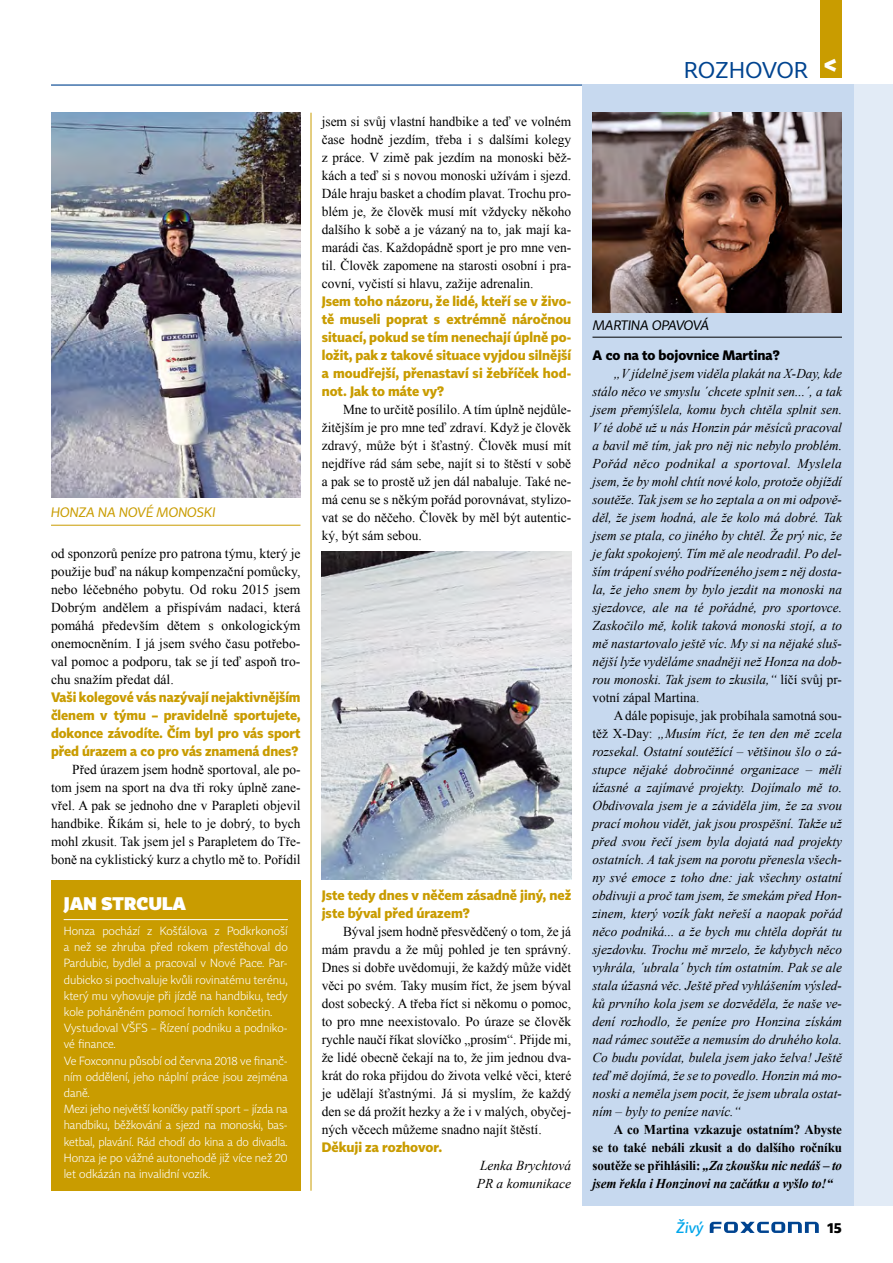
<style>
.page{position:relative;width:893px;height:1263px;background:#fff}
.page>*{position:absolute;margin:0;border:0;box-sizing:border-box;transform-origin:0 0}
.t1{font:22.5px "Tabac Sans";letter-spacing:.02em;color:#004490}
.t2{font:500 18px "Tabac Sans";letter-spacing:.01em;color:#fff}
.t3{font:italic 500 15px "Tabac Sans";color:#00a6eb}
.t4{font:700 14.25px "Tabac Sans";color:#000}
.t5{font:13.65px/18px "Times New Roman CE";color:#000;text-align:justify}
.t6{font:italic 13.65px "Times New Roman CE";color:#000}
.t7{font:italic 13.5px/18px "Times New Roman CE";color:#000;text-align:justify}
.t8{font:700 13.5px/18px "Tabac Sans";color:#c99c00;text-align:justify}
.t9{font:700 13.5px/18px "Times New Roman CE";letter-spacing:-.01em;color:#000;text-align:justify;scale:.96 1}
.t10{font:700 13.5px/18px "Tabac Sans";color:#c99c00;text-align:justify;scale:.96 1}
.t11{font:700 13.5px "Tabac Sans";color:#000}
.t12{font:italic 13.5px "Tabac Sans";color:#c99c00}
.t13{font:italic 13.5px "Tabac Sans";letter-spacing:-.02em;color:#000}
.t14{font:300 11.7px/16.2px "Tabac Sans";color:#fff}
.s1{font-style:normal}
.s2{font-style:italic}
</style>
<div class="page">
<hr style="left:51px;top:84px;width:791px;height:2px;background:#004490">
<svg style="left:710px;top:1222px;width:109px;height:11px"></svg>
<div style="left:583px;top:84px;width:310px;height:1121px;background:#c7d9ef"></div>
<div style="left:820px;top:0;width:22px;height:77px;background:#c99c00"></div>
<hr style="left:311px;top:113px;width:1px;height:1078px;background:#c99c00">
<div style="left:51px;top:880px;width:249px;height:311px;background:#c99c00"></div>
<hr style="left:64px;top:919px;width:224px;height:1px;background:#fff">
<img style="left:51px;top:113px;width:249px;height:384px">
<img style="left:592px;top:113px;width:250px;height:200px">
<div style="left:855px;top:68px;width:38px;height:1165px;background:#e2ebf6"></div>
<img style="left:322px;top:552px;width:249px;height:327px">
<hr style="left:592px;top:337px;width:250px;height:1px;background:#000">
<hr style="left:51px;top:525px;width:249px;height:1px;background:#c99c00">
<p class="t12" style="left:51px;top:504px;width:166px">HONZA NA NOVÉ MONOSKI</p>
<p class="t5" style="left:51px;top:544px;width:251px">od sponzorů peníze pro patrona týmu, který je použije buď na nákup kompenzační pomůcky, nebo léčebného pobytu. Od roku 2015 jsem Dobrým andělem a přispívám nadaci, která pomáhá především dětem s onkologickým onemocněním. I já jsem svého času potřebo&shy;val pomoc a podporu, tak se jí teď aspoň tro&shy;chu snažím předat dál.</p>
<p class="t10" style="left:51px;top:688px;width:261px">Vaši kolegové vás nazývají nejaktivnějším členem v týmu – pravidelně sportujete, dokonce závodíte. Čím byl pro vás sport před úrazem a co pro vás znamená dnes?</p>
<p class="t5" style="left:51px;top:760px;width:251px;text-indent:21px">Před úrazem jsem hodně sportoval, ale po&shy;tom jsem na sport na dva tři roky úplně zane&shy;vřel. A pak se jednoho dne v Parapleti objevil handbike. Říkám si, hele to je dobrý, to bych mohl zkusit. Tak jsem jel s Parapletem do Tře&shy;boně na cyklistický kurz a chytlo mě to. Pořídil</p>
<h2 class="t2" style="left:64px;top:892px;width:124px">JAN STRCULA</h2>
<p class="t14" style="left:64px;top:923px;width:225px">Honza pochází z Košťálova z Podkrkonoší a než se zhruba před rokem přestěhoval do Pardubic, bydlel a pracoval v Nové Pace. Par&shy;dubicko si pochvaluje kvůli rovinatému terénu, který mu vyhovuje při jízdě na handbiku, tedy kole poháněném pomocí horních končetin.<br>Vystudoval VŠFS – Řízení podniku a podniko&shy;vé finance.<br>Ve Foxconnu působí od června 2018 ve finanč&shy;ním oddělení, jeho náplní práce jsou zejména daně.<br>Mezi jeho největší koníčky patří sport – jízda na handbiku, běžkování a sjezd na monoski, bas&shy;ketbal, plavání. Rád chodí do kina a do divadla.<br>Honza je po vážné autonehodě již více než 20 let odkázán na invalidní vozík.</p>
<p class="t5" style="left:322px;top:112px;width:251px">jsem si svůj vlastní handbike a teď ve volném čase hodně jezdím, třeba i s dalšími kolegy z práce. V zimě pak jezdím na monoski běž&shy;kách a teď si s novou monoski užívám i sjezd.<br>Dále hraju basket a chodím plavat. Trochu pro&shy;blém je, že člověk musí mít vždycky někoho dalšího k sobě a je vázaný na to, jak mají ka&shy;marádi čas. Každopádně sport je pro mne ven&shy;til. Člověk zapomene na starosti osobní i pra&shy;covní, vyčistí si hlavu, zažije adrenalin.</p>
<p class="t8" style="left:322px;top:292px;width:251px">Jsem toho názoru, že lidé, kteří se v živo&shy;tě museli poprat s extrémně náročnou situací, pokud se tím nenechají úplně po&shy;ložit, pak z takové situace vyjdou silnější a moudřejší, přenastaví si žebříček hod&shy;not. Jak to máte vy?</p>
<p class="t5" style="left:322px;top:400px;width:251px;text-indent:21px">Mne to určitě posílilo. A tím úplně nejdůle&shy;žitějším je pro mne teď zdraví. Když je člověk zdravý, může být i šťastný. Člověk musí mít nejdříve rád sám sebe, najít si to štěstí v sobě a pak se to prostě už jen dál nabaluje. Také ne&shy;má cenu se s někým pořád porovnávat, stylizo&shy;vat se do něčeho. Člověk by měl být autentic&shy;ký, být sám sebou.</p>
<p class="t8" style="left:322px;top:886px;width:251px">Jste tedy dnes v něčem zásadně jiný, než jste býval před úrazem?</p>
<p class="t5" style="left:322px;top:922px;width:251px;text-indent:21px">Býval jsem hodně přesvědčený o tom, že já mám pravdu a že můj pohled je ten správný.<br>Dnes si dobře uvědomuji, že každý může vidět věci po svém. Taky musím říct, že jsem býval dost sobecký. A třeba říct si někomu o pomoc, to pro mne neexistovalo. Po úraze se člověk rychle naučí říkat slovíčko „prosím“. Přijde mi, že lidé obecně čekají na to, že jim jednou dva&shy;krát do roka přijdou do života velké věci, které je udělají šťastnými. Já si myslím, že každý den se dá prožít hezky a že i v malých, obyčej&shy;ných věcech můžeme snadno najít štěstí.</p>
<p class="t8" style="left:322px;top:1138px;width:122px">Děkuji za rozhovor.</p>
<p class="t6" style="left:480px;top:1158px;width:93px">Lenka Brychtová</p>
<p class="t7" style="left:477px;top:1174px;width:96px">PR a komunikace</p>
<h1 class="t1" style="left:684px;top:56px;width:125px">ROZHOVOR</h1>
<p class="t13" style="left:593px;top:317px;width:118px">MARTINA OPAVOVÁ</p>
<p class="t11" style="left:592px;top:347px;width:189px">A co na to bojovnice Martina?</p>
<p class="t7" style="left:592px;top:364px;width:251px;text-indent:21px">„V jídelně jsem viděla plakát na X-Day, kde stálo něco ve smyslu ´chcete splnit sen...´, a tak jsem přemýšlela, komu bych chtěla splnit sen.<br>V té době už u nás Honzin pár měsíců pracoval a bavil mě tím, jak pro něj nic nebylo problém.<br>Pořád něco podnikal a sportoval. Myslela jsem, že by mohl chtít nové kolo, protože objíždí soutěže. Tak jsem se ho zeptala a on mi odpově&shy;děl, že jsem hodná, ale že kolo má dobré. Tak jsem se ptala, co jiného by chtěl. Že prý nic, že je fakt spokojený. Tím mě ale neodradil. Po del&shy;ším trápení svého podřízeného jsem z něj dosta&shy;la, že jeho snem by bylo jezdit na monoski na sjezdovce, ale na té pořádné, pro sportovce.<br>Zaskočilo mě, kolik taková monoski stojí, a to mě nastartovalo ještě víc. My si na nějaké sluš&shy;nější lyže vyděláme snadněji než Honza na dob&shy;rou monoski. Tak jsem to zkusila,“ <span class="s1">líčí svůj pr&shy;votní zápal Martina.</span></p>
<p class="t7" style="left:592px;top:706px;width:251px;text-indent:21px"><span class="s1">A dále popisuje, jak probíhala samotná sou&shy;těž X-Day:</span> „Musím říct, že ten den mě zcela rozsekal. Ostatní soutěžící – většinou šlo o zá&shy;stupce nějaké dobročinné organizace – měli úžasné a zajímavé projekty. Dojímalo mě to.<br>Obdivovala jsem je a záviděla jim, že za svou prací mohou vidět, jak jsou prospěšní. Takže už před svou řečí jsem byla dojatá nad projekty ostatních. A tak jsem na porotu přenesla všech&shy;ny své emoce z toho dne: jak všechny ostatní obdivuji a proč tam jsem, že smekám před Hon&shy;zinem, který vozík fakt neřeší a naopak pořád něco podniká... a že bych mu chtěla dopřát tu sjezdovku. Trochu mě mrzelo, že kdybych něco vyhrála, ´ubrala´ bych tím ostatním. Pak se ale stala úžasná věc. Ještě před vyhlášením výsled&shy;ků prvního kola jsem se dozvěděla, že naše ve&shy;dení rozhodlo, že peníze pro Honzina získám nad rámec soutěže a nemusím do druhého kola.<br>Co budu povídat, bulela jsem jako želva! Ještě teď mě dojímá, že se to povedlo. Honzin má mo&shy;noski a neměla jsem pocit, že jsem ubrala ostat&shy;ním – byly to peníze navíc.“</p>
<p class="t9" style="left:592px;top:1120px;width:261px;text-indent:21px">A co Martina vzkazuje ostatním? Abyste se to také nebáli zkusit a do dalšího ročníku soutěže se přihlásili: <span class="s2">„Za zkoušku nic nedáš – to jsem řekla i Honzinovi na začátku a vyšlo to!“</span></p>
<p class="t3" style="left:677px;top:1218px;width:29px">Živý</p>
<p class="t4" style="left:827px;top:1219px;width:16px">15</p>
</div>
